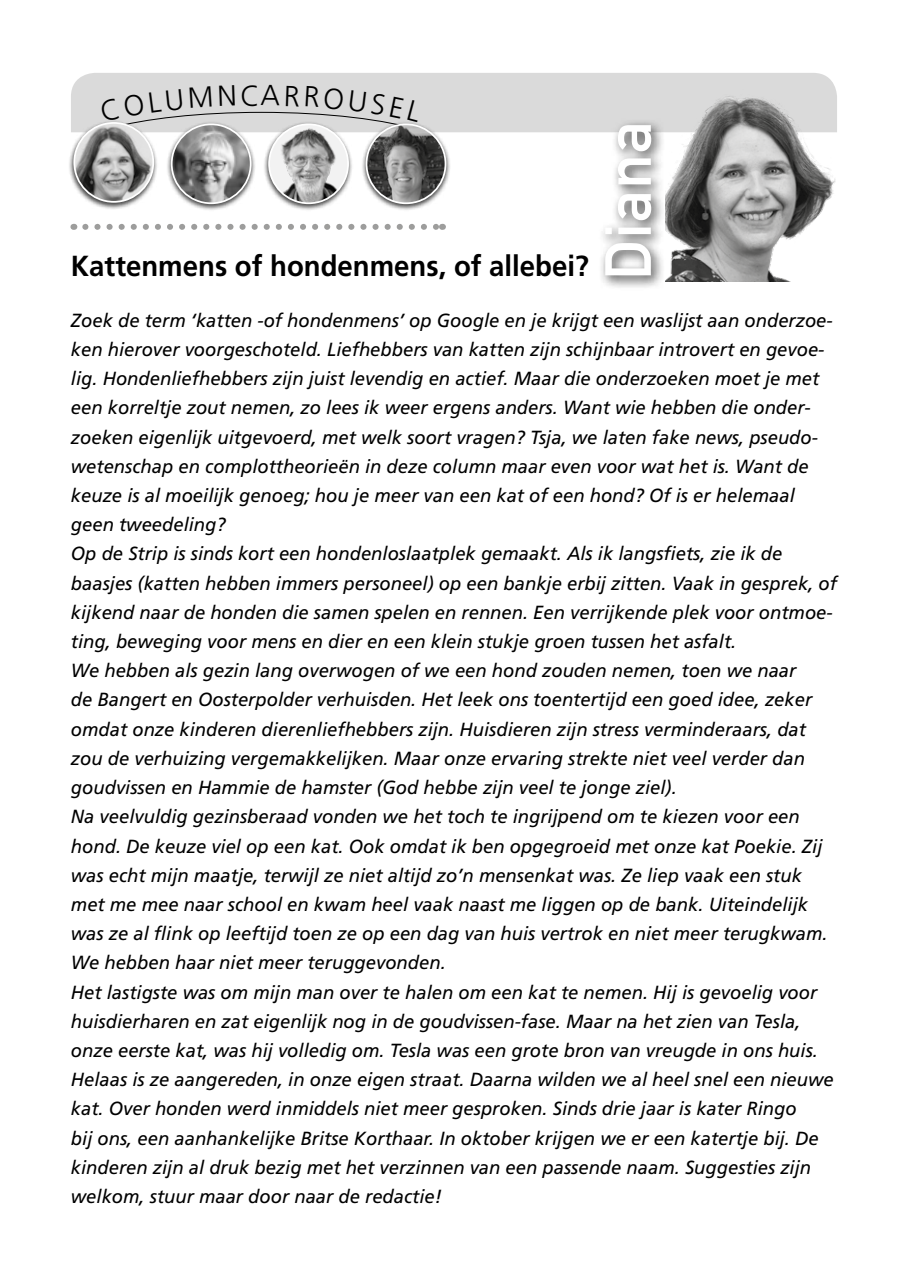
<style>
.page{position:relative;width:908px;height:1276px;background:#fff}
.page>*{position:absolute;margin:0;border:0;box-sizing:border-box;transform-origin:0 0}
.t1{font:700 64px "DIN Alternate";letter-spacing:.02em;color:#fff}
.t2{font:700 29px "Frutiger";color:#000;scale:.95 1}
.t3{font:300 29px "Frutiger";color:#000}
.t4{font:italic 19px/29.2px "Frutiger";color:#000}
</style>
<div class="page">
<div style="left:598px;top:118px;width:67px;height:173px;background:#000;opacity:.75"></div>
<div style="left:166px;top:121px;width:90px;height:90px;background:#000;opacity:.75"></div>
<img style="left:172px;top:124px;width:78px;height:79px;border-radius:39px">
<div style="left:171px;top:123px;width:80px;height:81px;border:2px solid #fff;border-radius:50%"></div>
<div style="left:263px;top:121px;width:90px;height:90px;background:#000;opacity:.75"></div>
<img style="left:269px;top:132px;width:79px;height:71px">
<div style="left:268px;top:123px;width:81px;height:81px;border:2px solid #fff;border-radius:50%"></div>
<img style="left:665px;top:132px;width:169px;height:149px">
<svg style="left:85px;top:224px;width:351px;height:6px"></svg>
<div style="left:68px;top:120px;width:90px;height:90px;background:#000;opacity:.75"></div>
<img style="left:74px;top:123px;width:79px;height:79px;border-radius:39px">
<div style="left:73px;top:122px;width:81px;height:81px;border:2px solid #fff;border-radius:50%"></div>
<div style="left:360px;top:121px;width:90px;height:90px;background:#000;opacity:.75"></div>
<img style="left:366px;top:124px;width:79px;height:79px;border-radius:39px">
<div style="left:365px;top:123px;width:81px;height:81px;border:2px solid #fff;border-radius:50%"></div>
<svg style="left:71px;top:73px;width:765px;height:59px"></svg>
<h2 class="t3" style="left:240px;top:79px;width:21px">C</h2>
<h1 class="t1" style="left:579px;top:280px;width:161px;rotate:-90deg">Diana</h1>
<h2 class="t2" style="left:71px;top:248px;width:546px">Kattenmens of hondenmens, of allebei?</h2>
<p class="t4" style="left:71px;top:306px;width:767px">Zoek de term ‘katten -of hondenmens’ op Google en je krijgt een waslijst aan onderzoe&shy;ken hierover voorgeschoteld. Liefhebbers van katten zijn schijnbaar introvert en gevoe&shy;lig. Hondenliefhebbers zijn juist levendig en actief. Maar die onderzoeken moet je met een korreltje zout nemen, zo lees ik weer ergens anders. Want wie hebben die onder&shy;zoeken eigenlijk uitgevoerd, met welk soort vragen? Tsja, we laten fake news, pseudo&shy;wetenschap en complottheorieën in deze column maar even voor wat het is. Want de keuze is al moeilijk genoeg; hou je meer van een kat of een hond? Of is er helemaal geen tweedeling?<br>Op de Strip is sinds kort een hondenloslaatplek gemaakt. Als ik langsfiets, zie ik de baasjes (katten hebben immers personeel) op een bankje erbij zitten. Vaak in gesprek, of kijkend naar de honden die samen spelen en rennen. Een verrijkende plek voor ontmoe&shy;ting, beweging voor mens en dier en een klein stukje groen tussen het asfalt.<br>We hebben als gezin lang overwogen of we een hond zouden nemen, toen we naar<br>de Bangert en Oosterpolder verhuisden. Het leek ons toentertijd een goed idee, zeker omdat onze kinderen dierenliefhebbers zijn. Huisdieren zijn stress verminderaars, dat zou de verhuizing vergemakkelijken. Maar onze ervaring strekte niet veel verder dan goudvissen en Hammie de hamster (God hebbe zijn veel te jonge ziel).<br>Na veelvuldig gezinsberaad vonden we het toch te ingrijpend om te kiezen voor een hond. De keuze viel op een kat. Ook omdat ik ben opgegroeid met onze kat Poekie. Zij was echt mijn maatje, terwijl ze niet altijd zo’n mensenkat was. Ze liep vaak een stuk met me mee naar school en kwam heel vaak naast me liggen op de bank. Uiteindelijk was ze al flink op leeftijd toen ze op een dag van huis vertrok en niet meer terugkwam.<br>We hebben haar niet meer teruggevonden.<br>Het lastigste was om mijn man over te halen om een kat te nemen. Hij is gevoelig voor huisdierharen en zat eigenlijk nog in de goudvissen-fase. Maar na het zien van Tesla, onze eerste kat, was hij volledig om. Tesla was een grote bron van vreugde in ons huis.<br>Helaas is ze aangereden, in onze eigen straat. Daarna wilden we al heel snel een nieuwe kat. Over honden werd inmiddels niet meer gesproken. Sinds drie jaar is kater Ringo<br>bij ons, een aanhankelijke Britse Korthaar. In oktober krijgen we er een katertje bij. De kinderen zijn al druk bezig met het verzinnen van een passende naam. Suggesties zijn welkom, stuur maar door naar de redactie!</p>
</div>
